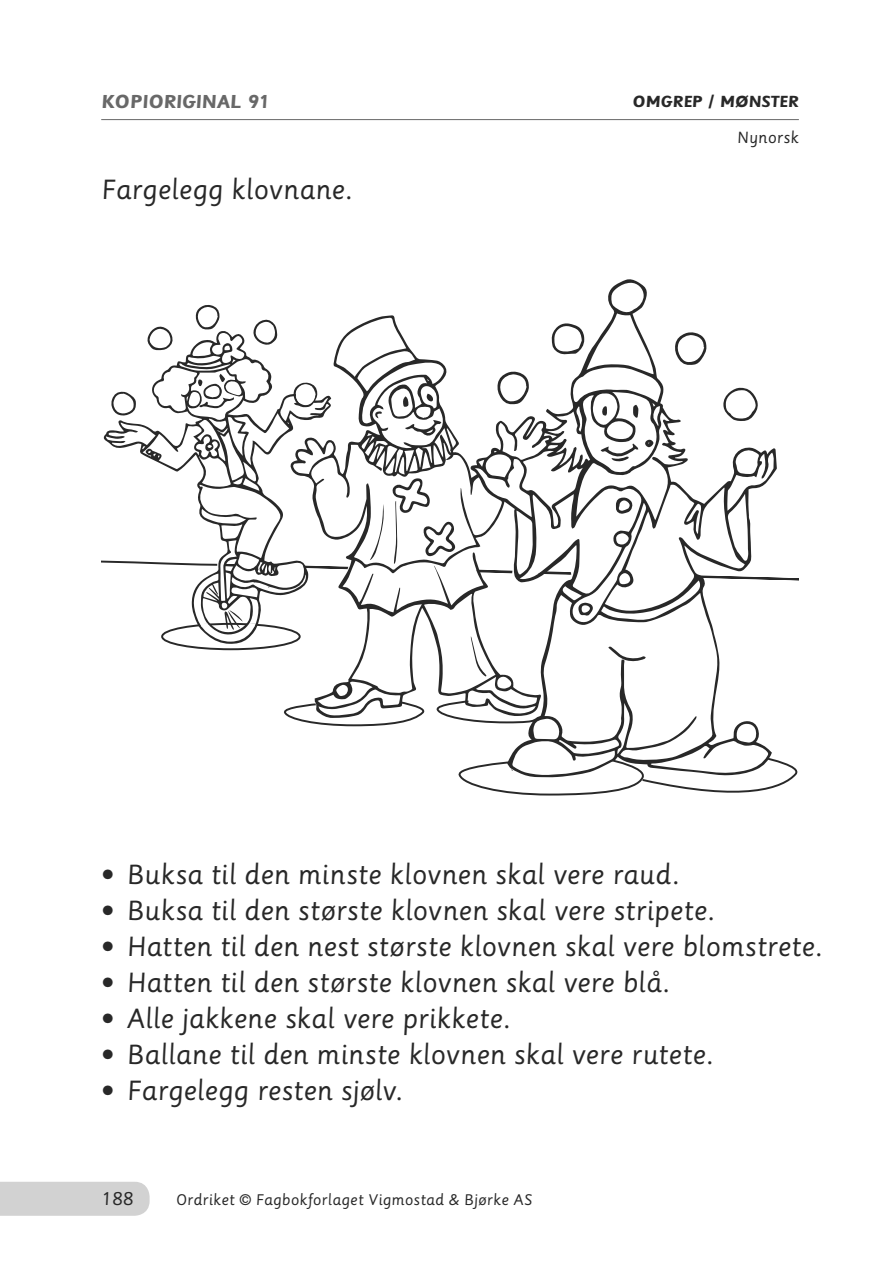
<style>
.page{position:relative;width:893px;height:1265px;background:#fff}
.page>*{position:absolute;margin:0;border:0;box-sizing:border-box;transform-origin:0 0}
.t1{font:27px "Sassoon Primary";color:#282828}
.t2{font:700 21px "Sassoon Primary";color:#686868}
.t3{font:700 18px "Sassoon Primary";color:#282828}
.t4{font:18px "Sassoon Primary";color:#282828}
.t5{font:15.75px "Sassoon Primary";letter-spacing:.005em;color:#282828}
.t6{font:15px "Sassoon Primary";letter-spacing:.015em;color:#282828}
</style>
<div class="page">
<div style="left:0;top:1181px;width:150px;height:34px;background:#d2d2d2"></div>
<hr style="left:101px;top:119px;width:698px;height:1px;background:#686868">
<svg style="left:284px;top:708px;width:5px;height:9px"></svg>
<svg style="left:162px;top:624px;width:138px;height:25px"></svg>
<div style="left:161px;top:623px;width:140px;height:27px;border:2px solid #282828;border-radius:50%"></div>
<svg style="left:289px;top:279px;width:488px;height:477px"></svg>
<svg style="left:103px;top:330px;width:229px;height:314px"></svg>
<svg style="left:674px;top:332px;width:32px;height:33px"></svg>
<svg style="left:497px;top:371px;width:32px;height:34px"></svg>
<svg style="left:111px;top:391px;width:25px;height:25px"></svg>
<svg style="left:146px;top:326px;width:28px;height:24px"></svg>
<svg style="left:195px;top:305px;width:25px;height:25px"></svg>
<svg style="left:253px;top:319px;width:24px;height:27px"></svg>
<svg style="left:293px;top:382px;width:24px;height:25px"></svg>
<svg style="left:551px;top:322px;width:33px;height:32px"></svg>
<svg style="left:723px;top:388px;width:35px;height:33px"></svg>
<svg style="left:458px;top:756px;width:340px;height:39px"></svg>
<svg style="left:608px;top:646px;width:37px;height:16px"></svg>
<svg style="left:392px;top:478px;width:63px;height:86px"></svg>
<svg style="left:370px;top:504px;width:14px;height:56px"></svg>
<svg style="left:616px;top:497px;width:17px;height:17px"></svg>
<svg style="left:471px;top:636px;width:15px;height:40px"></svg>
<svg style="left:633px;top:405px;width:5px;height:13px"></svg>
<svg style="left:645px;top:440px;width:8px;height:7px"></svg>
<svg style="left:600px;top:443px;width:38px;height:19px"></svg>
<svg style="left:405px;top:420px;width:36px;height:16px"></svg>
<svg style="left:374px;top:411px;width:8px;height:7px"></svg>
<svg style="left:577px;top:603px;width:16px;height:13px"></svg>
<svg style="left:601px;top:406px;width:6px;height:10px"></svg>
<svg style="left:403px;top:396px;width:5px;height:11px"></svg>
<svg style="left:426px;top:394px;width:7px;height:8px"></svg>
<svg style="left:198px;top:374px;width:36px;height:34px"></svg>
<div style="left:296px;top:384px;width:19px;height:21px;background:#fff;border-radius:50%"></div>
<svg style="left:693px;top:573px;width:106px;height:9px"></svg>
<svg style="left:533px;top:570px;width:39px;height:6px"></svg>
<svg style="left:476px;top:569px;width:37px;height:5px"></svg>
<svg style="left:303px;top:565px;width:46px;height:5px"></svg>
<svg style="left:101px;top:559px;width:136px;height:8px"></svg>
<svg style="left:200px;top:623px;width:10px;height:3px"></svg>
<svg style="left:224px;top:610px;width:32px;height:20px"></svg>
<p class="t2" style="left:101px;top:90px;width:169px">KOPIORIGINAL 91</p>
<p class="t3" style="left:632px;top:92px;width:13px">OMGREP</p>
<p class="t3" style="left:708px;top:92px;width:81px">/ MØNSTER</p>
<p class="t1" style="left:101px;top:174px;width:254px">Fargelegg klovnane.</p>
<p class="t5" style="left:737px;top:129px;width:63px">Nynorsk</p>
<p class="t1" style="left:101px;top:858px;width:580px">• Buksa til den minste klovnen skal vere raud.</p>
<p class="t1" style="left:101px;top:894px;width:616px">• Buksa til den største klovnen skal vere stripete.</p>
<p class="t1" style="left:101px;top:930px;width:723px">• Hatten til den nest største klovnen skal vere blomstrete.</p>
<p class="t1" style="left:101px;top:966px;width:571px">• Hatten til den største klovnen skal vere blå.</p>
<p class="t1" style="left:101px;top:1002px;width:411px">• Alle jakkene skal vere prikkete.</p>
<p class="t1" style="left:101px;top:1038px;width:614px">• Ballane til den minste klovnen skal vere rutete.</p>
<p class="t1" style="left:101px;top:1074px;width:304px">• Fargelegg resten sjølv.</p>
<p class="t4" style="left:101px;top:1188px;width:34px">188</p>
<p class="t6" style="left:176px;top:1190px;width:358px">Ordriket © Fagbokforlaget Vigmostad &amp; Bjørke AS</p>
</div>
